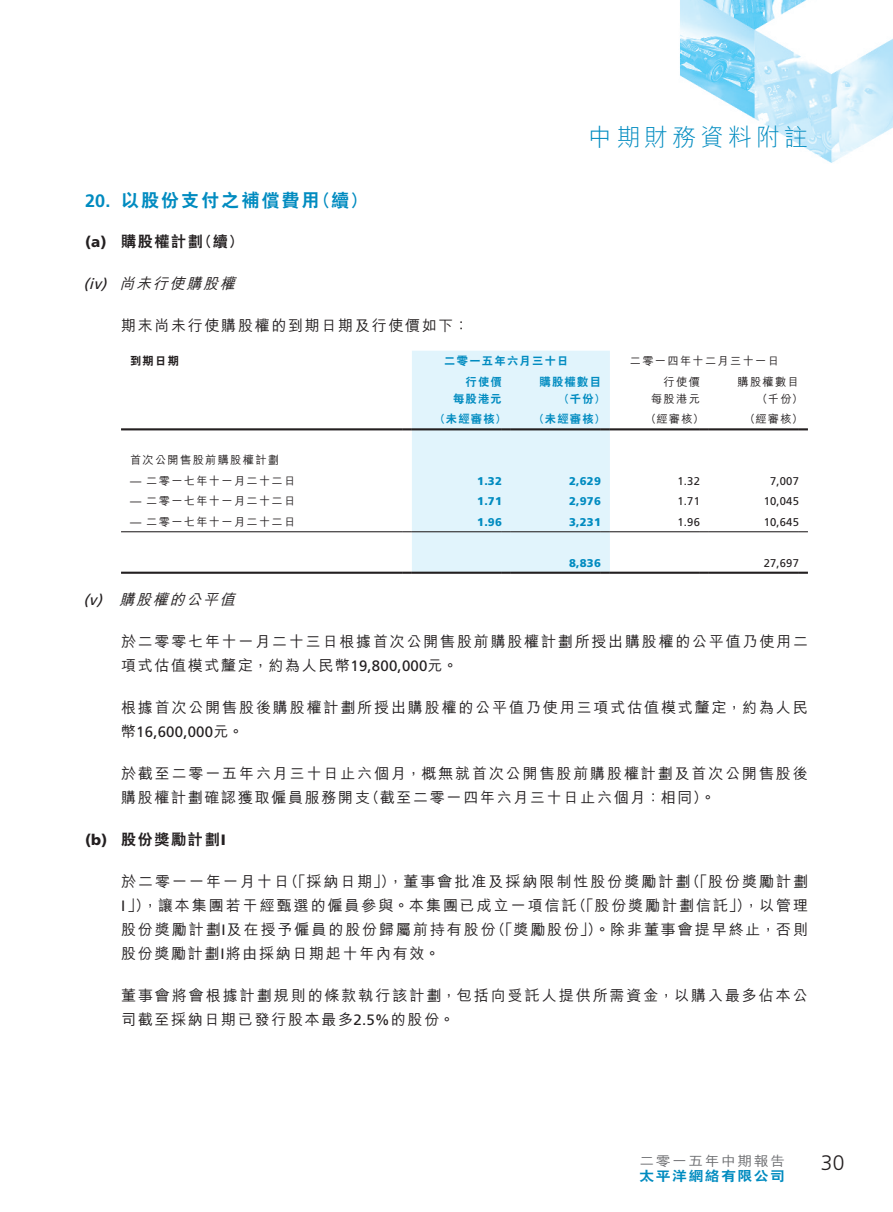
<style>
.page{position:relative;width:893px;height:1212px;background:#fff}
.page>*{position:absolute;margin:0;border:0;box-sizing:border-box;transform-origin:0 0}
.t1{font:300 24px "M Hei HK";letter-spacing:.165em;color:#008bc0}
.t2{font:300 21px "Frutiger LT Std";color:#231f20}
._03_H1{font:800 18px "C Hei 2 HK";letter-spacing:.115em;color:#008bc0}
._03_H1-2{font:700 18px "Frutiger LT Std";color:#008bc0}
._12___P2{font:500 15px/24px "M Hei HK";letter-spacing:.125em;color:#231f20}
._04___H2{font:800 15px "C Hei 2 HK";letter-spacing:.115em;color:#231f20}
._06_______H4{font:italic 500 15px "M Hei HK";color:#231f20}
._06_______H4-2{font:italic 15px "Frutiger LT Std";color:#231f20}
._04___H2-2{font:900 15px "Frutiger LT Std";color:#231f20}
.t3{font:500 13.5px "M Hei HK";letter-spacing:.1em;color:#6c6d70;scale:1.1 1}
.t4{font:800 13.5px "C Hei 2 HK";letter-spacing:.1em;color:#008bc0;scale:1.1 1}
._29_Table_Stub__Note{font:500 11.25px "M Hei HK";letter-spacing:.115em;color:#231f20}
._02_Note_Text{font:500 11.25px/17.2px "M Hei HK";letter-spacing:.115em;color:#231f20;text-align:right}
._02_Note_Text-2{font:800 11.25px/17.2px "C Hei 2 HK";letter-spacing:.115em;color:#008bc0;text-align:right}
._02_Note_Text-3{font:11.25px "Frutiger LT Std";letter-spacing:.015em;color:#231f20}
._02_Note_Text-4{font:900 11.25px "Frutiger LT Std";letter-spacing:.015em;color:#008bc0}
._29_Table_Stub__Note-2{font:800 11.25px "C Hei 2 HK";color:#231f20}
.s1{font-family:"Frutiger LT Std";font-weight:400}
.s2{font-family:"Frutiger LT Std";font-weight:900}
</style>
<div class="page">
<img style="left:680px;top:0;width:213px;height:163px">
<svg style="left:121px;top:430px;width:687px;height:142px"></svg>
<div style="left:412px;top:351px;width:198px;height:221px;background:#e1f4fc"></div>
<hr style="left:121px;top:428px;width:282px;height:2px;background:#231f20">
<svg style="left:403px;top:428px;width:9px;height:2px"></svg>
<hr style="left:412px;top:428px;width:90px;height:2px;background:#231f20">
<svg style="left:502px;top:428px;width:9px;height:2px"></svg>
<hr style="left:511px;top:428px;width:90px;height:2px;background:#231f20">
<svg style="left:601px;top:428px;width:9px;height:2px"></svg>
<hr style="left:610px;top:428px;width:90px;height:2px;background:#231f20">
<svg style="left:700px;top:428px;width:9px;height:2px"></svg>
<hr style="left:709px;top:428px;width:90px;height:2px;background:#231f20">
<svg style="left:799px;top:428px;width:9px;height:2px"></svg>
<hr style="left:121px;top:572px;width:282px;height:2px;background:#231f20">
<svg style="left:403px;top:572px;width:9px;height:2px"></svg>
<hr style="left:412px;top:572px;width:90px;height:2px;background:#231f20">
<svg style="left:502px;top:572px;width:9px;height:2px"></svg>
<hr style="left:511px;top:572px;width:90px;height:2px;background:#231f20">
<svg style="left:601px;top:572px;width:9px;height:2px"></svg>
<hr style="left:610px;top:572px;width:90px;height:2px;background:#231f20">
<svg style="left:700px;top:572px;width:9px;height:2px"></svg>
<hr style="left:709px;top:572px;width:90px;height:2px;background:#231f20">
<svg style="left:799px;top:572px;width:9px;height:2px"></svg>
<hr style="left:121px;top:531px;width:282px;height:1px;background:#231f20">
<hr style="left:412px;top:531px;width:90px;height:1px;background:#231f20">
<hr style="left:511px;top:531px;width:90px;height:1px;background:#231f20">
<hr style="left:610px;top:531px;width:90px;height:1px;background:#231f20">
<hr style="left:709px;top:531px;width:90px;height:1px;background:#231f20">
<h1 class="t1" style="left:588px;top:120px;width:221px">中期財務資料附註</h1>
<p class="_03_H1-2" style="left:85px;top:191px;width:27px">20.</p>
<p class="_03_H1" style="left:121px;top:189px;width:200px">以股份支付之補償費用</p>
<p class="_03_H1" style="left:313px;top:189px;width:56px">（續(</p>
<p class="_04___H2-2" style="left:85px;top:232px;width:23px">a( )</p>
<p class="_04___H2" style="left:121px;top:231px;width:83px">購股權計劃</p>
<p class="_04___H2" style="left:198px;top:231px;width:47px">（續(</p>
<p class="_06_______H4-2" style="left:83px;top:275px;width:11px">(</p>
<p class="_06_______H4-2" style="left:101px;top:275px;width:11px">)</p>
<p class="_06_______H4-2" style="left:89px;top:275px;width:18px">iv</p>
<p class="_06_______H4" style="left:119px;top:272px;width:122px">尚未行使購股權</p>
<p class="_12___P2" style="left:121px;top:312px;width:349px">期末尚未行使購股權的到期日期及行使價如下：</p>
<p class="_29_Table_Stub__Note-2" style="left:130px;top:353px;width:50px">到期日期</p>
<p class="_02_Note_Text-2" style="left:444px;top:353px;width:126px">二零一五年六月三十日</p>
<p class="_02_Note_Text" style="left:630px;top:352px;width:151px">二零一四年十二月三十一日</p>
<p class="_02_Note_Text-2" style="left:453px;top:373px;width:50px">行使價每股港元</p>
<p class="_02_Note_Text-2" style="left:558px;top:373px;width:48px;text-align:left;text-indent:-19px">購股權數目（千份(</p>
<p class="_02_Note_Text" style="left:651px;top:372px;width:50px">行使價每股港元</p>
<p class="_02_Note_Text" style="left:756px;top:372px;width:48px;text-align:left;text-indent:-19px">購股權數目（千份(</p>
<p class="_02_Note_Text" style="left:744px;top:410px;width:61px">（經審核(</p>
<p class="_02_Note_Text-2" style="left:434px;top:411px;width:73px">（未經審核）</p>
<p class="_02_Note_Text-2" style="left:533px;top:411px;width:73px">（未經審核）</p>
<p class="_02_Note_Text" style="left:645px;top:410px;width:61px">（經審核）</p>
<p class="_29_Table_Stub__Note" style="left:130px;top:452px;width:151px">首次公開售股前購股權計劃</p>
<p class="_29_Table_Stub__Note" style="left:130px;top:473px;width:167px"><span class="s1">—</span> 二零一七年十一月二十二日</p>
<p class="_02_Note_Text-4" style="left:477px;top:474px;width:26px">1.32</p>
<p class="_02_Note_Text-4" style="left:569px;top:474px;width:33px">2,629</p>
<p class="_02_Note_Text-3" style="left:678px;top:474px;width:24px">1.32</p>
<p class="_02_Note_Text-3" style="left:770px;top:474px;width:30px">7,007</p>
<p class="_29_Table_Stub__Note" style="left:130px;top:493px;width:167px"><span class="s1">—</span> 二零一七年十一月二十二日</p>
<p class="_02_Note_Text-4" style="left:477px;top:495px;width:26px">1.71</p>
<p class="_02_Note_Text-4" style="left:569px;top:495px;width:33px">2,976</p>
<p class="_02_Note_Text-3" style="left:678px;top:495px;width:24px">1.71</p>
<p class="_02_Note_Text-3" style="left:764px;top:495px;width:37px">10,045</p>
<p class="_29_Table_Stub__Note" style="left:130px;top:513px;width:167px"><span class="s1">—</span> 二零一七年十一月二十二日</p>
<p class="_02_Note_Text-4" style="left:477px;top:515px;width:26px">1.96</p>
<p class="_02_Note_Text-4" style="left:569px;top:515px;width:33px">3,231</p>
<p class="_02_Note_Text-3" style="left:678px;top:515px;width:24px">1.96</p>
<p class="_02_Note_Text-3" style="left:764px;top:515px;width:37px">10,645</p>
<p class="_06_______H4-2" style="left:83px;top:591px;width:19px">v(</p>
<p class="_06_______H4-2" style="left:97px;top:591px;width:11px">)</p>
<p class="_04___H2-2" style="left:85px;top:831px;width:24px">b( )</p>
<p class="_06_______H4" style="left:119px;top:589px;width:122px">購股權的公平值</p>
<p class="_02_Note_Text-4" style="left:569px;top:556px;width:33px">8,836</p>
<p class="_02_Note_Text-3" style="left:764px;top:556px;width:37px">27,697</p>
<p class="_12___P2" style="left:121px;top:628px;width:688px">於二零零七年十一月二十三日根據首次公開售股前購股權計劃所授出購股權的公平值乃使用二項式估值模式釐定，約為人民幣<span class="s1">19,800,000</span>元。</p>
<p class="_12___P2" style="left:121px;top:694px;width:688px">根據首次公開售股後購股權計劃所授出購股權的公平值乃使用三項式估值模式釐定，約為人民幣<span class="s1">16,600,000</span>元。</p>
<p class="_12___P2" style="left:365px;top:760px;width:445px;text-indent:-244px">於截至二零一五年六月三十日止六個月，概無就首次公開售股前購股權計劃及首次公開售股後（截至二零一四年六月三十日止六個月：相同。(</p>
<p class="_12___P2" style="left:121px;top:784px;width:250px">購股權計劃確認獲取僱員服務開支</p>
<p class="_04___H2" style="left:121px;top:830px;width:106px">股份獎勵計劃<span class="s2">I</span></p>
<p class="_12___P2" style="left:284px;top:868px;width:113px">（「採納日期」）</p>
<p class="_12___P2" style="left:121px;top:868px;width:169px">於二零一一年一月十日</p>
<p class="_12___P2" style="left:388px;top:868px;width:304px">，董事會批准及採納限制性股份獎勵計劃</p>
<p class="_12___P2" style="left:685px;top:868px;width:124px">（「股份獎勵計劃</p>
<p class="_12___P2" style="left:121px;top:892px;width:30px"><span class="s1">I</span> 」）</p>
<p class="_12___P2" style="left:143px;top:892px;width:436px">，讓本集團若干經甄選的僱員參與。本集團已成立一項信託</p>
<p class="_12___P2" style="left:571px;top:892px;width:181px">（「股份獎勵計劃信託」）</p>
<p class="_12___P2" style="left:744px;top:892px;width:66px">，以管理</p>
<p class="_12___P2" style="left:490px;top:916px;width:319px">（「獎勵股份」）。除非董事會提早終止，否則</p>
<p class="_12___P2" style="left:121px;top:916px;width:376px">股份獎勵計劃<span class="s1">I</span>及在授予僱員的股份歸屬前持有股份股份獎勵計劃<span class="s1">I</span>將由採納日期起十年內有效。</p>
<p class="_12___P2" style="left:121px;top:982px;width:688px">董事會將會根據計劃規則的條款執行該計劃，包括向受託人提供所需資金，以購入最多佔本公司截至採納日期已發行股本最多<span class="s1">2.5%</span>的股份。</p>
<p class="t3" style="left:639px;top:1151px;width:134px">二零一五年中期報告</p>
<h2 class="t2" style="left:821px;top:1150px;width:25px">30</h2>
<p class="t4" style="left:639px;top:1166px;width:134px">太平洋網絡有限公司</p>
</div>
